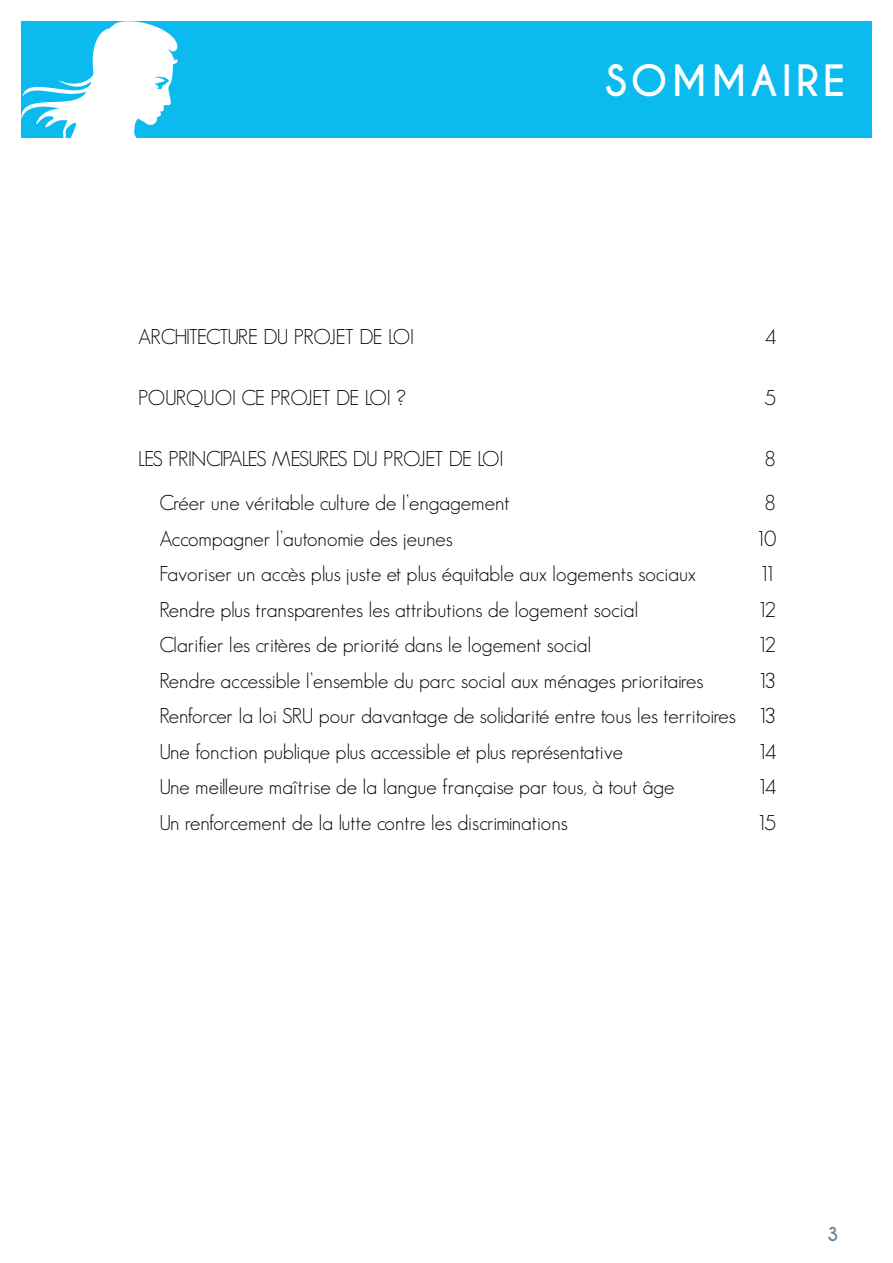
<style>
.page{position:relative;width:893px;height:1263px;background:#fff}
.page>*{position:absolute;margin:0;border:0;box-sizing:border-box;transform-origin:0 0}
.t1{font:700 40.5px "Caviar Dreams";letter-spacing:.09em;color:#fff}
.t2{font:300 21px/35.5px "Geosans";color:#000;text-align:justify}
.t3{font:300 21px "Geosans";letter-spacing:-.05em;color:#000}
.t4{font:700 18px "Caviar Dreams";color:#6b8095}
</style>
<div class="page">
<div style="left:21px;top:21px;width:851px;height:117px;background:#0bbbef"></div>
<svg style="left:21px;top:21px;width:157px;height:117px;fill:#fff"></svg>
<h1 class="t1" style="left:605px;top:56px;width:242px">SOMMAIRE</h1>
<p class="t3" style="left:138px;top:325px;width:277px">ARCHITECTURE DU PROJET DE LOI</p>
<p class="t2" style="left:765px;top:319px;width:13px">4</p>
<p class="t2" style="left:138px;top:380px;width:269px">POURQUOI CE PROJET DE LOI ?</p>
<p class="t2" style="left:765px;top:380px;width:13px">5</p>
<p class="t3" style="left:138px;top:447px;width:367px">LES PRINCIPALES MESURES DU PROJET DE LOI</p>
<p class="t2" style="left:765px;top:441px;width:13px">8</p>
<p class="t2" style="left:159px;top:485px;width:352px">Créer une véritable culture de l’engagement</p>
<p class="t2" style="left:765px;top:485px;width:13px">8</p>
<p class="t2" style="left:159px;top:521px;width:295px">Accompagner l’autonomie des jeunes</p>
<p class="t2" style="left:755px;top:521px;width:22px">10</p>
<p class="t2" style="left:159px;top:556px;width:538px">Favoriser un accès plus juste et plus équitable aux logements sociaux</p>
<p class="t2" style="left:759px;top:556px;width:19px">11</p>
<p class="t2" style="left:159px;top:592px;width:481px">Rendre plus transparentes les attributions de logement social</p>
<p class="t2" style="left:757px;top:592px;width:21px">12</p>
<p class="t2" style="left:159px;top:627px;width:434px">Clarifier les critères de priorité dans le logement social</p>
<p class="t2" style="left:757px;top:627px;width:21px">12</p>
<p class="t2" style="left:159px;top:663px;width:545px">Rendre accessible l’ensemble du parc social aux ménages prioritaires</p>
<p class="t2" style="left:159px;top:663px;width:618px;text-indent:598px">13<br>Renforcer la loi SRU pour davantage de solidarité entre tous les territoires 13<br>Une fonction publique plus accessible et plus représentative</p>
<p class="t2" style="left:757px;top:734px;width:21px">14</p>
<p class="t2" style="left:159px;top:769px;width:517px">Une meilleure maîtrise de la langue française par tous, à tout âge</p>
<p class="t2" style="left:757px;top:769px;width:21px">14</p>
<p class="t2" style="left:159px;top:805px;width:410px">Un renforcement de la lutte contre les discriminations</p>
<p class="t2" style="left:756px;top:805px;width:21px">15</p>
<p class="t4" style="left:827px;top:1223px;width:13px">3</p>
</div>
